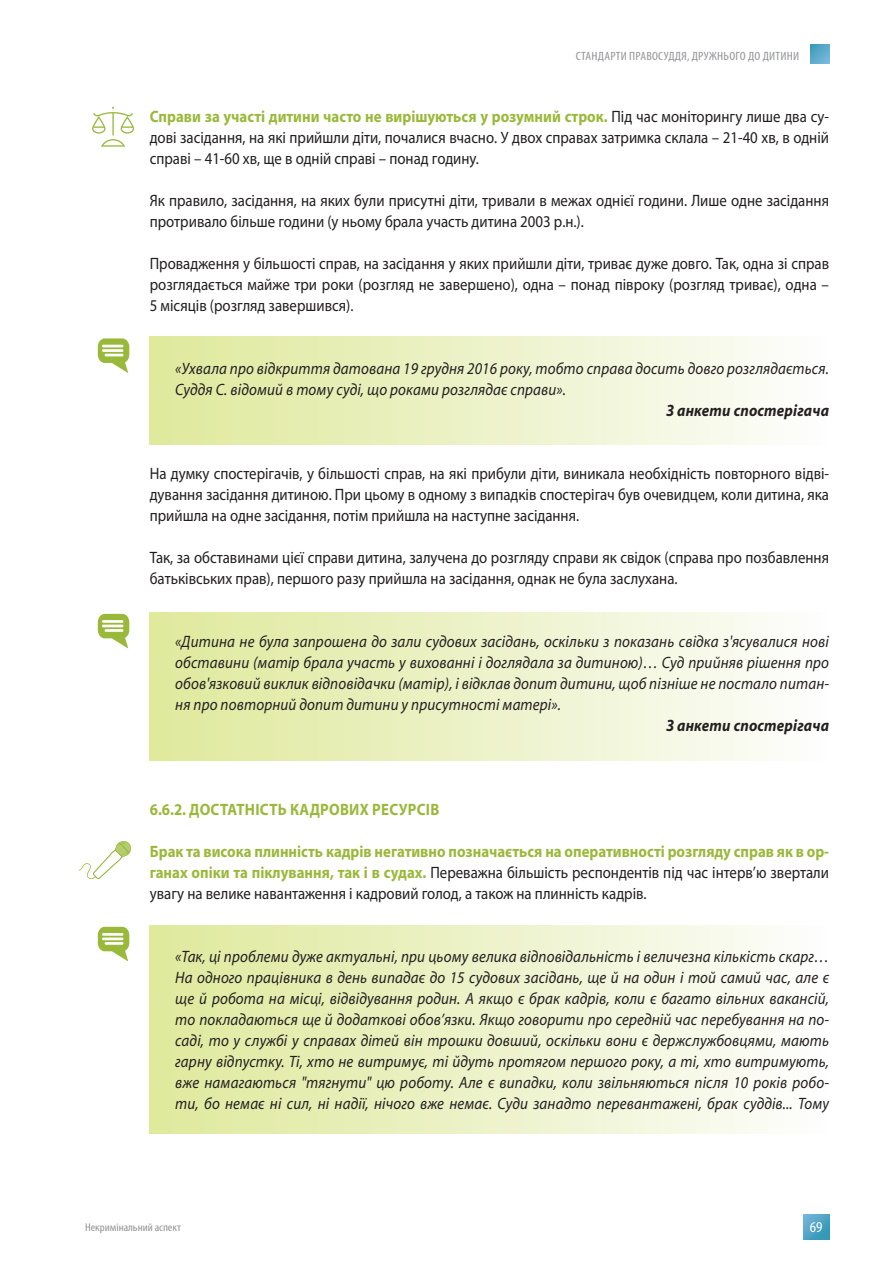
<style>
.page{position:relative;width:893px;height:1263px;background:#fff}
.page>*{position:absolute;margin:0;border:0;box-sizing:border-box;transform-origin:0 0}
.t1{font:italic 16.5px/21px "Myriad Pro";letter-spacing:.01em;color:#231f20;text-align:justify;scale:.91 1}
.t2{font:16.5px/21px "Myriad Pro";color:#231f20;text-align:justify;scale:.9 1}
.t3{font:700 16.5px/21px "Myriad Pro";color:#9ab93b;text-align:justify;scale:.9 1}
.t4{font:italic 700 16.5px "Myriad Pro";letter-spacing:.01em;color:#231f20;scale:.91 1}
.t5{font:700 16.5px "Myriad Pro";letter-spacing:.02em;color:#9ab93b;scale:.9 1}
.t6{font:condensed 15px "Myriad Pro";color:#fff;scale:1.1 1}
.t7{font:condensed 12px "Myriad Pro";letter-spacing:.02em;color:#939598;scale:1.1 1}
.t8{font:condensed 11.25px "Myriad Pro";color:#939598;scale:1.1 1}
.s1{font-weight:700;color:#9ab93b}
.s2{font-weight:400;color:#231f20}
</style>
<div class="page">
<svg style="left:803px;top:1214px;width:26px;height:25px"></svg>
<svg style="left:810px;top:45px;width:19px;height:19px"></svg>
<div style="left:150px;top:337px;width:679px;height:107px;background:linear-gradient(to right,#dfe89b,#fcfdfc)"></div>
<div style="left:150px;top:612px;width:679px;height:148px;background:linear-gradient(to right,#dfe89b,#fcfdfc)"></div>
<div style="left:150px;top:925px;width:679px;height:208px;background:linear-gradient(to right,#dfe89b,#fcfdfc)"></div>
<svg style="left:98px;top:338px;width:31px;height:35px"></svg>
<svg style="left:98px;top:614px;width:31px;height:34px"></svg>
<svg style="left:98px;top:927px;width:31px;height:34px"></svg>
<svg style="left:79px;top:841px;width:52px;height:38px"></svg>
<svg style="left:92px;top:107px;width:42px;height:40px"></svg>
<p class="t7" style="left:576px;top:49px;width:205px">СТАНДАРТИ ПРАВОСУДДЯ, ДРУЖНЬОГО ДО ДИТИНИ</p>
<p class="t2" style="left:150px;top:106px;width:756px"><span class="s1">Справи за участі дитини часто не вирішуються у розумний строк.</span> Під час моніторингу лише два су&shy;дові засідання, на які прийшли діти, почалися вчасно. У двох справах затримка склала – 21-40 хв, в одній справі – 41-60 хв, ще в одній справі – понад годину.</p>
<p class="t2" style="left:150px;top:190px;width:756px">Як правило, засідання, на яких були присутні діти, тривали в межах однієї години. Лише одне засідання протривало більше години (у ньому брала участь дитина 2003 р.н.).</p>
<p class="t2" style="left:150px;top:253px;width:756px">Провадження у більшості справ, на засідання у яких прийшли діти, триває дуже довго. Так, одна зі справ розглядається майже три роки (розгляд не завершено), одна – понад півроку (розгляд триває), одна – 5 місяців (розгляд завершився).</p>
<p class="t1" style="left:175px;top:358px;width:720px">«Ухвала про відкриття датована 19 грудня 2016 року, тобто справа досить довго розглядається.<br>Суддя С. відомий в тому суді, що роками розглядає справи».</p>
<p class="t4" style="left:667px;top:400px;width:180px">З анкети спостерігача</p>
<p class="t2" style="left:150px;top:463px;width:756px">На думку спостерігачів, у більшості справ, на які прибули діти, виникала необхідність повторного відві&shy;дування засідання дитиною. При цьому в одному з випадків спостерігач був очевидцем, коли дитина, яка прийшла на одне засідання, потім прийшла на наступне засідання.</p>
<p class="t2" style="left:150px;top:547px;width:756px">Так, за обставинами цієї справи дитина, залучена до розгляду справи як свідок (справа про позбавлення батьківських прав), першого разу прийшла на засідання, однак не була заслухана.</p>
<p class="t1" style="left:175px;top:631px;width:720px">«Дитина не була запрошена до зали судових засідань, оскільки з показань свідка з'ясувалися нові обставини (матір брала участь у вихованні і доглядала за дитиною)… Суд прийняв рішення про обов'язковий виклик відповідачки (матір), і відклав допит дитини, щоб пізніше не постало питан&shy;ня про повторний допит дитини у присутності матері».</p>
<p class="t4" style="left:667px;top:715px;width:180px">З анкети спостерігача</p>
<p class="t5" style="left:150px;top:799px;width:323px">6.6.2. ДОСТАТНІСТЬ КАДРОВИХ РЕСУРСІВ</p>
<p class="t3" style="left:150px;top:840px;width:756px">Брак та висока плинність кадрів негативно позначається на оперативності розгляду справ як в ор&shy;ганах опіки та піклування, так і в судах. <span class="s2">Переважна більшість респондентів під час інтерв’ю звертали увагу на велике навантаження і кадровий голод, а також на плинність кадрів.</span></p>
<p class="t1" style="left:175px;top:946px;width:720px">«Так, ці проблеми дуже актуальні, при цьому велика відповідальність і величезна кількість скарг… На одного працівника в день випадає до 15 судових засідань, ще й на один і той самий час, але є ще й робота на місці, відвідування родин. А якщо є брак кадрів, коли є багато вільних вакансій, то покладаються ще й додаткові обов’язки. Якщо говорити про середній час перебування на по&shy;саді, то у службі у справах дітей він трошки довший, оскільки вони є держслужбовцями, мають гарну відпустку. Ті, хто не витримує, ті йдуть протягом першого року, а ті, хто витримують, вже намагаються "тягнути" цю роботу. Але є випадки, коли звільняються після 10 років робо&shy;ти, бо немає ні сил, ні надії, нічого вже немає. Суди занадто перевантажені, брак суддів... Тому</p>
<p class="t8" style="left:85px;top:1220px;width:89px">Некримінальний аспект</p>
<p class="t6" style="left:810px;top:1218px;width:13px">69</p>
</div>
